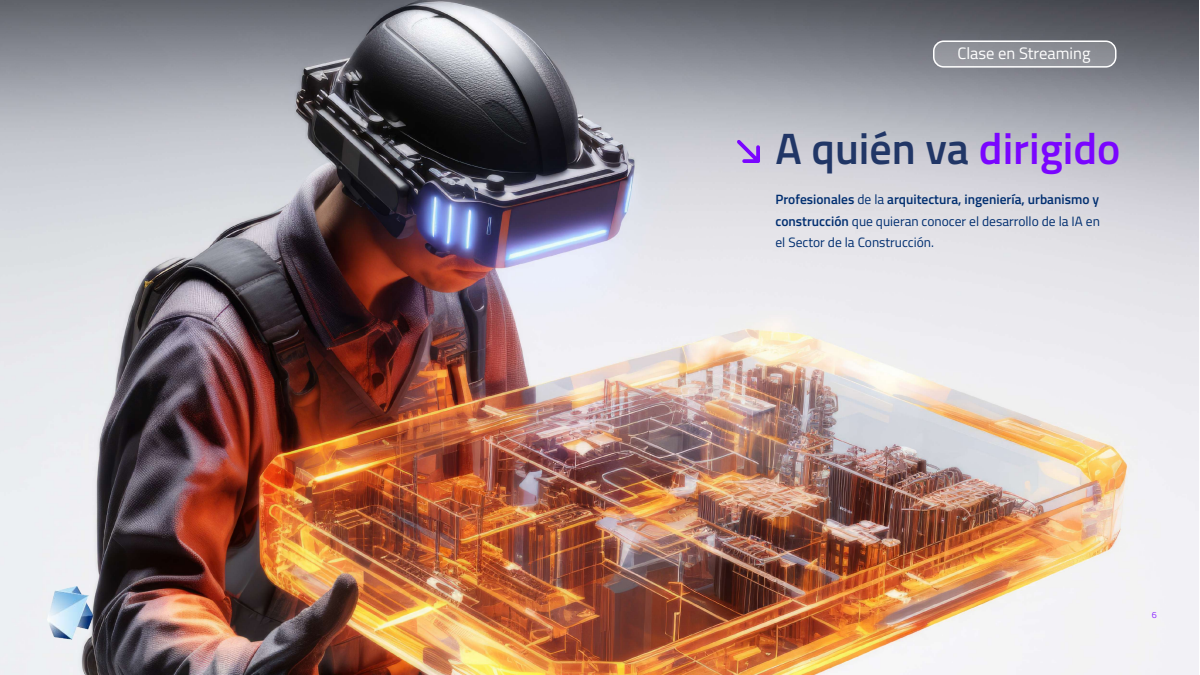
<style>
.page{position:relative;width:1200px;height:675px;background:#fff}
.page>*{position:absolute;margin:0;border:0;box-sizing:border-box;transform-origin:0 0}
.t1{font:600 44px "Titillium Web";color:#213666}
.t2{font:16.5px "Titillium Web";color:#fff}
.t3{font:13.5px/21.2px "Titillium Web";color:#002e70;text-align:justify}
.t4{font:300 9px "Titillium Web";color:#7a05ff}
.s1{color:#7a05ff}
.s2{font-weight:600}
</style>
<div class="page">
<img style="left:0;top:0;width:1199px;height:675px">
<img style="left:47px;top:587px;width:54px;height:53px">
<svg style="left:737px;top:140px;width:23px;height:23px"></svg>
<div style="left:934px;top:41px;width:182px;height:26px;background:#909299;border-radius:9px"></div>
<div style="left:933px;top:40px;width:183px;height:28px;border:2px solid #fff;border-radius:10px"></div>
<p class="t2" style="left:958px;top:41px;width:134px">Clase en Streaming</p>
<h1 class="t1" style="left:776px;top:115px;width:347px">A quién va <span class="s1">dirigido</span></h1>
<p class="t3" style="left:776px;top:188px;width:326px"><span class="s2">Profesionales</span> de la <span class="s2">arquitectura, ingeniería, urbanismo y construcción</span> que quieran conocer el desarrollo de la IA en el Sector de la Construcción.</p>
<p class="t4" style="left:1152px;top:608px;width:7px">6</p>
</div>
